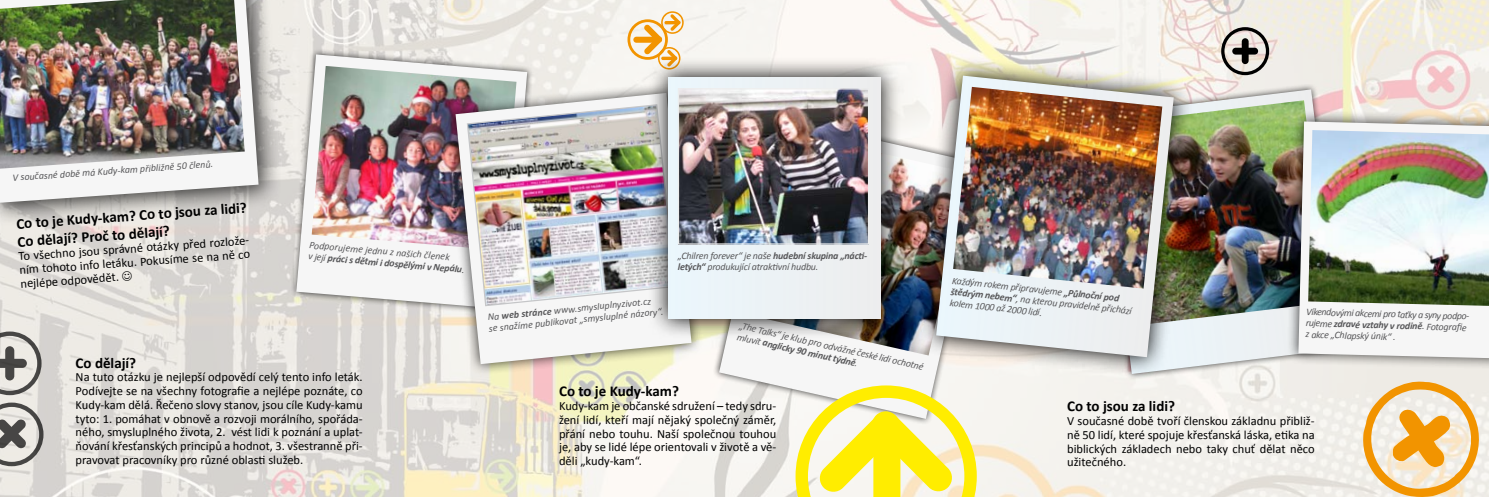
<style>
.page{position:relative;width:1489px;height:497px;background:#fff}
.page>*{position:absolute;margin:0;border:0;box-sizing:border-box;transform-origin:0 0}
.t1{font:700 15px/18px "Calibri";color:#000}
.t2{font:12.5px/13.8px "Calibri";color:#000;text-align:justify}
.t3{font:italic 10px/11.4px "Calibri";letter-spacing:-.025em;color:#58585a}
.s1{font-weight:700}
</style>
<div class="page">
<img style="left:0;top:0;width:1488px;height:496px">
<div style="left:1093px;top:82px;width:260px;height:303px;background:#000;opacity:.75"></div>
<svg style="left:1200px;top:89px;width:141px;height:284px;background:#e6e6e6"></svg>
<div style="left:0;top:0;width:290px;height:234px;background:#000;opacity:.75"></div>
<svg style="left:0;top:0;width:258px;height:202px;fill:#f6f6f6"></svg>
<img style="left:0;top:0;width:245px;height:168px">
<div style="left:712px;top:111px;width:282px;height:319px;background:#000;opacity:.75"></div>
<svg style="left:719px;top:117px;width:263px;height:301px;fill:#f6f6f6"></svg>
<div style="left:289px;top:47px;width:251px;height:274px;background:#000;opacity:.75"></div>
<svg style="left:296px;top:54px;width:231px;height:255px;fill:#f6f6f6"></svg>
<svg style="left:1359px;top:380px;width:121px;height:116px;background:#f1cf98"></svg>
<svg style="left:1221px;top:27px;width:48px;height:48px;background:#a29d98"></svg>
<svg style="left:627px;top:11px;width:56px;height:58px"></svg>
<svg style="left:795px;top:385px;width:181px;height:111px"></svg>
<svg style="left:0;top:402px;width:43px;height:63px;background:#aaa8a4"></svg>
<svg style="left:0;top:331px;width:42px;height:63px;background:#b0aeaa"></svg>
<img style="left:1200px;top:100px;width:128px;height:226px">
<img style="left:734px;top:129px;width:181px;height:226px">
<img style="left:915px;top:55px;width:285px;height:329px">
<img style="left:936px;top:75px;width:237px;height:282px">
<img style="left:953px;top:87px;width:209px;height:201px">
<div style="left:1285px;top:109px;width:203px;height:266px;background:#000;opacity:.75"></div>
<svg style="left:1298px;top:121px;width:190px;height:236px;fill:#f6f6f6"></svg>
<img style="left:312px;top:66px;width:204px;height:184px">
<div style="left:443px;top:80px;width:266px;height:301px;background:#000;opacity:.75"></div>
<svg style="left:455px;top:93px;width:236px;height:270px;fill:#f6f6f6"></svg>
<img style="left:466px;top:103px;width:181px;height:203px">
<img style="left:647px;top:57px;width:259px;height:288px">
<div style="left:668px;top:77px;width:212px;height:241px;background:#ecf2f5"></div>
<img style="left:679px;top:90px;width:188px;height:152px">
<div style="left:677px;top:88px;width:192px;height:156px;border:1px solid #eceded"></div>
<img style="left:1307px;top:130px;width:181px;height:175px">
<svg style="left:122px;top:270px;width:10px;height:10px"></svg>
<p class="t3" style="left:12px;top:171px;width:202px;rotate:-4deg">V současné době má Kudy-kam přibližně 50 členů.</p>
<p class="t1" style="left:16px;top:214px;width:232px;rotate:-4deg">Co to je Kudy-kam? Co to jsou za lidi?<br>Co dělají? Proč to dělají?</p>
<p class="t2" style="left:18px;top:248px;width:235px;text-align:left;rotate:-4deg">To všechno jsou správné otázky před rozlože&shy;ním tohoto info letáku. Pokusíme se na ně co nejlépe odpovědět.</p>
<p class="t3" style="left:310px;top:238px;width:158px;rotate:5deg">Podporujeme jednu z našich členek<br>v její <span class="s1">práci s dětmi i dospělými v Nepálu</span>.</p>
<p class="t1" style="left:76px;top:352px;width:62px">Co dělají?</p>
<p class="t2" style="left:76px;top:369px;width:289px">Na tuto otázku je nejlepší odpovědí celý tento info leták.<br>Podívejte se na všechny fotografie a nejlépe poznáte, co Kudy-kam dělá. Řečeno slovy stanov, jsou cíle Kudy-kamu tyto: 1. pomáhat v obnově a rozvoji morálního, spořáda&shy;ného, smysluplného života, 2. vést lidi k poznání a uplat&shy;ňování křesťanských principů a hodnot, 3. všestranně při&shy;pravovat pracovníky pro různé oblasti služeb.</p>
<p class="t3" style="left:487px;top:311px;width:177px;rotate:-6deg">Na <span class="s1">web stránce</span> www.smysluplnyzivot.cz se snažíme publikovat „smysluplné názory“.</p>
<p class="t3" style="left:677px;top:249px;width:191px">„Chilren forever“ je naše <span class="s1">hudební skupina „nácti&shy;letých“</span> produkující atraktivní hudbu.</p>
<p class="t3" style="left:741px;top:318px;width:190px;rotate:13deg">„The Talks“ je klub pro odvážné české lidi ochotné mluvit <span class="s1">anglicky 90 minut týdně</span>.</p>
<p class="t1" style="left:559px;top:381px;width:121px">Co to je Kudy-kam?</p>
<p class="t2" style="left:559px;top:398px;width:219px">Kudy-kam je občanské sdružení – tedy sdru&shy;žení lidí, kteří mají nějaký společný záměr, přání nebo touhu. Naší společnou touhou je, aby se lidé lépe orientovali v životě a vě&shy;děli „kudy-kam“.</p>
<p class="t3" style="left:952px;top:274px;width:183px;rotate:6deg">Každým rokem připravujeme <span class="s1">„Půlnoční pod štědrým nebem“</span>, na kterou pravidelně přichází kolem 1000 až 2000 lidí.</p>
<p class="t3" style="left:1306px;top:304px;width:167px;rotate:2deg">Víkendovými akcemi pro taťky a syny podpo&shy;rujeme <span class="s1">zdravé vztahy v rodině</span>. Fotografi e z akce „Chlapský únik“ .</p>
<p class="t1" style="left:1067px;top:396px;width:109px">Co to jsou za lidi?</p>
<p class="t2" style="left:1067px;top:413px;width:249px">V současné době tvoří členskou základnu přibliž&shy;ně 50 lidí, které spojuje křesťanská láska, etika na biblických základech nebo taky chuť dělat něco užitečného.</p>
</div>
